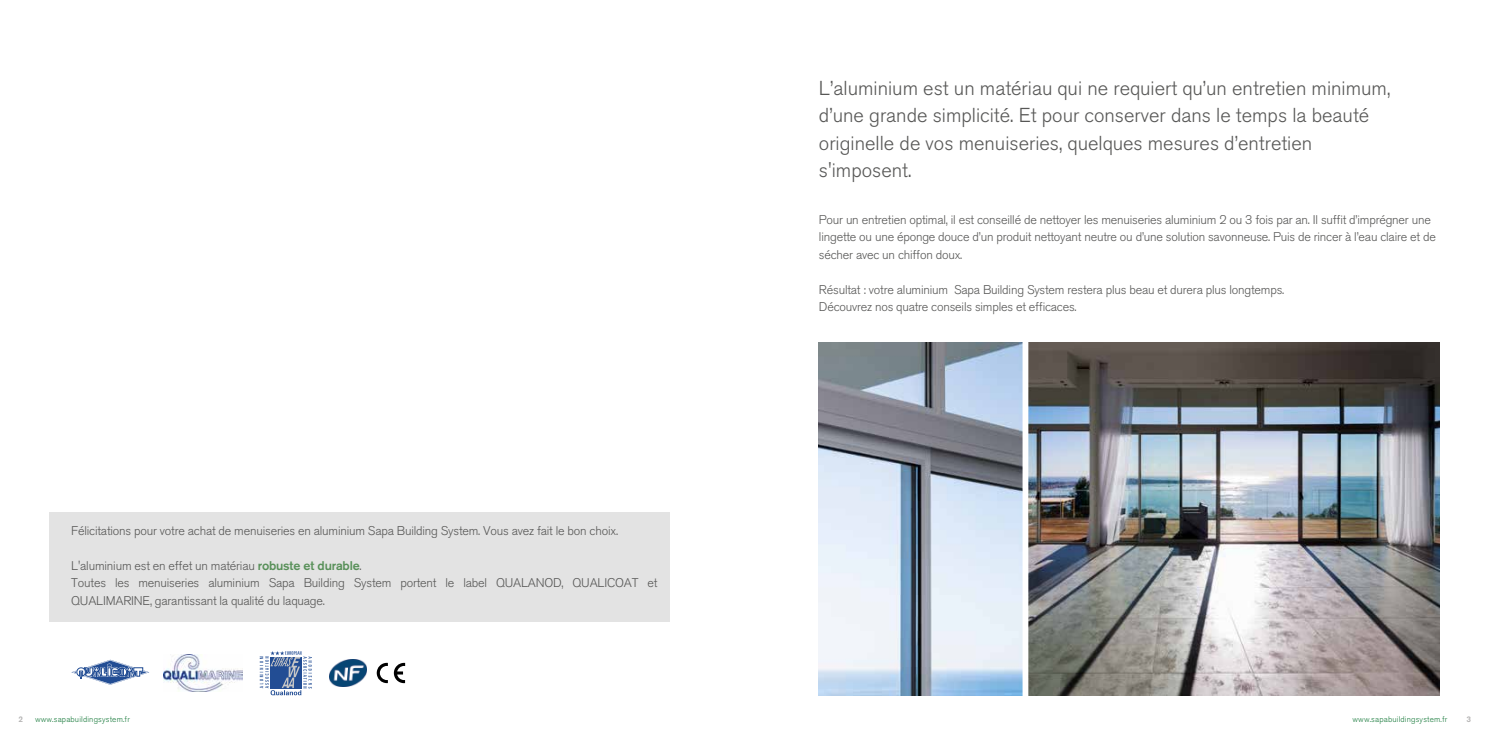
<style>
.page{position:relative;width:1489px;height:745px;background:#fff}
.page>*{position:absolute;margin:0;border:0;box-sizing:border-box;transform-origin:0 0}
.t1{font:300 20px/27.5px "Akzidenz Grotesk Pro";color:#575756}
.t2{font:300 12.5px/17.5px "Akzidenz Grotesk Pro";letter-spacing:-.015em;color:#575756}
.t3{font:300 8.12px "Akzidenz Grotesk Pro";letter-spacing:.02em;color:#1a7b3d}
.t4{font:500 8.12px "Akzidenz Grotesk Pro";color:#b3b2b2}
.s1{font-weight:500;color:#589059}
</style>
<div class="page">
<img style="left:329px;top:659px;width:37px;height:27px">
<svg style="left:394px;top:662px;width:11px;height:20px"></svg>
<svg style="left:377px;top:662px;width:11px;height:20px"></svg>
<svg style="left:260px;top:651px;width:52px;height:43px"></svg>
<svg style="left:71px;top:659px;width:78px;height:25px"></svg>
<div style="left:50px;top:512px;width:620px;height:109px;background:#e3e3e3"></div>
<img style="left:819px;top:342px;width:620px;height:352px">
<div style="left:1022px;top:336px;width:6px;height:374px;background:#fff"></div>
<img style="left:163px;top:654px;width:79px;height:37px">
<p class="t2" style="left:71px;top:521px;width:548px">Félicitations pour votre achat de menuiseries en aluminium Sapa Building System. Vous avez fait le bon choix.</p>
<p class="t2" style="left:71px;top:556px;width:587px">L'aluminium est en effet un matériau <span class="s1">robuste et durable</span>.<br>Toutes les menuiseries aluminium Sapa Building System portent le label QUALANOD, QUALICOAT et<br>QUALIMARINE, garantissant la qualité du laquage.</p>
<h1 class="t1" style="left:819px;top:74px;width:573px">L’aluminium est un matériau qui ne requiert qu’un entretien minimum, d’une grande simplicité. Et pour conserver dans le temps la beauté originelle de vos menuiseries, quelques mesures d’entretien s'imposent.</h1>
<p class="t2" style="left:819px;top:210px;width:618px">Pour un entretien optimal, il est conseillé de nettoyer les menuiseries aluminium 2 ou 3 fois par an. Il suffit d’imprégner une lingette ou une éponge douce d’un produit nettoyant neutre ou d’une solution savonneuse. Puis de rincer à l’eau claire et de sécher avec un chiffon doux.</p>
<p class="t2" style="left:819px;top:280px;width:467px">Résultat : votre aluminium Sapa Building System restera plus beau et durera plus longtemps.<br>Découvrez nos quatre conseils simples et efficaces.</p>
<p class="t4" style="left:19px;top:713px;width:6px">2</p>
<p class="t3" style="left:35px;top:713px;width:96px">www.sapabuildingsystem.fr</p>
<p class="t3" style="left:1352px;top:713px;width:96px">www.sapabuildingsystem.fr</p>
<p class="t4" style="left:1466px;top:713px;width:6px">3</p>
</div>
